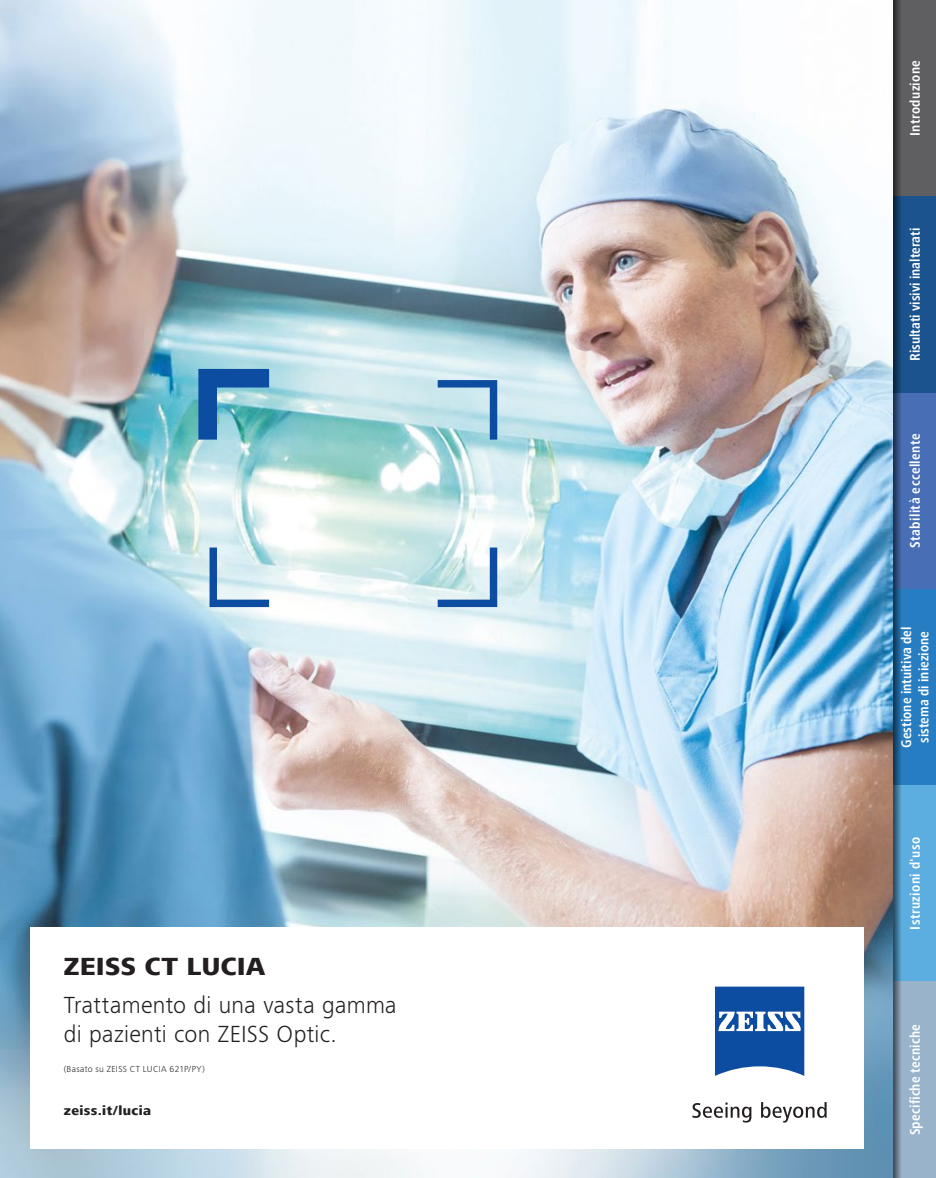
<style>
.page{position:relative;width:936px;height:1178px;background:#fff}
.page>*{position:absolute;margin:0;border:0;box-sizing:border-box;transform-origin:0 0}
.t1{font:800 25.5px "ZEISS Frutiger Next W1 G";letter-spacing:.02em;color:#231f20}
.t2{font:300 24px/28.8px "ZEISS Frutiger Next W1 G";letter-spacing:.01em;color:#231f20}
.t3{font:700 condensed 14.25px/17.1px "ZEISS Frutiger Next W1 G";letter-spacing:.01em;color:#fff;text-align:center}
.t4{font:700 condensed 14.25px "ZEISS Frutiger Next W1 G";letter-spacing:.03em;color:#fff}
.t5{font:800 13.5px "ZEISS Frutiger Next W1 G";letter-spacing:.03em;color:#231f20}
.t6{font:300 9px "ZEISS Frutiger Next W1 G";letter-spacing:.035em;color:#231f20}
</style>
<div class="page">
<img style="left:0;top:0;width:893px;height:1178px">
<div style="left:30px;top:927px;width:833px;height:221px;background:#fff"></div>
<svg style="left:715px;top:986px;width:89px;height:90px"></svg>
<svg style="left:692px;top:1102px;width:59px;height:20px"></svg>
<svg style="left:761px;top:1102px;width:65px;height:20px"></svg>
<div style="left:893px;top:0;width:42px;height:196px;background:#5f5f62"></div>
<div style="left:893px;top:589px;width:42px;height:196px;background:#277dc1"></div>
<div style="left:893px;top:785px;width:42px;height:196px;background:#5daee0"></div>
<div style="left:893px;top:981px;width:42px;height:197px;background:#99b3cb"></div>
<div style="left:893px;top:393px;width:42px;height:196px;background:#486fb6"></div>
<div style="left:893px;top:196px;width:42px;height:197px;background:#1a538d"></div>
<svg style="left:893px;top:0;width:8px;height:1178px;background:#314f6c"></svg>
<svg style="left:198px;top:369px;width:71px;height:71px;background:#4b8fb6"></svg>
<svg style="left:209px;top:547px;width:60px;height:60px;background:#a8c7de"></svg>
<svg style="left:437px;top:380px;width:60px;height:60px;background:#93bfd7"></svg>
<svg style="left:437px;top:547px;width:60px;height:60px;background:#a9c8db"></svg>
<h1 class="t1" style="left:64px;top:952px;width:203px">ZEISS CT LUCIA</h1>
<h2 class="t2" style="left:64px;top:989px;width:334px">Trattamento di una vasta gamma di pazienti con ZEISS Optic.</h2>
<p class="t6" style="left:64px;top:1063px;width:142px">(Basato su ZEISS CT LUCIA 621P/PY)</p>
<p class="t5" style="left:64px;top:1103px;width:89px">zeiss.it/lucia</p>
<p class="t3" style="left:906px;top:136px;width:78px;rotate:-90deg">Introduzione</p>
<p class="t3" style="left:906px;top:361px;width:135px;rotate:-90deg">Risultati visivi inalterati</p>
<p class="t3" style="left:906px;top:548px;width:116px;rotate:-90deg">Stabilità eccellente</p>
<p class="t3" style="left:897px;top:748px;width:123px;rotate:-90deg">Gestione intuitiva del sistema di iniezione</p>
<p class="t4" style="left:906px;top:930px;width:94px;rotate:-90deg">Istruzioni d'uso</p>
<p class="t3" style="left:906px;top:1135px;width:113px;rotate:-90deg">Specifiche tecniche</p>
</div>
